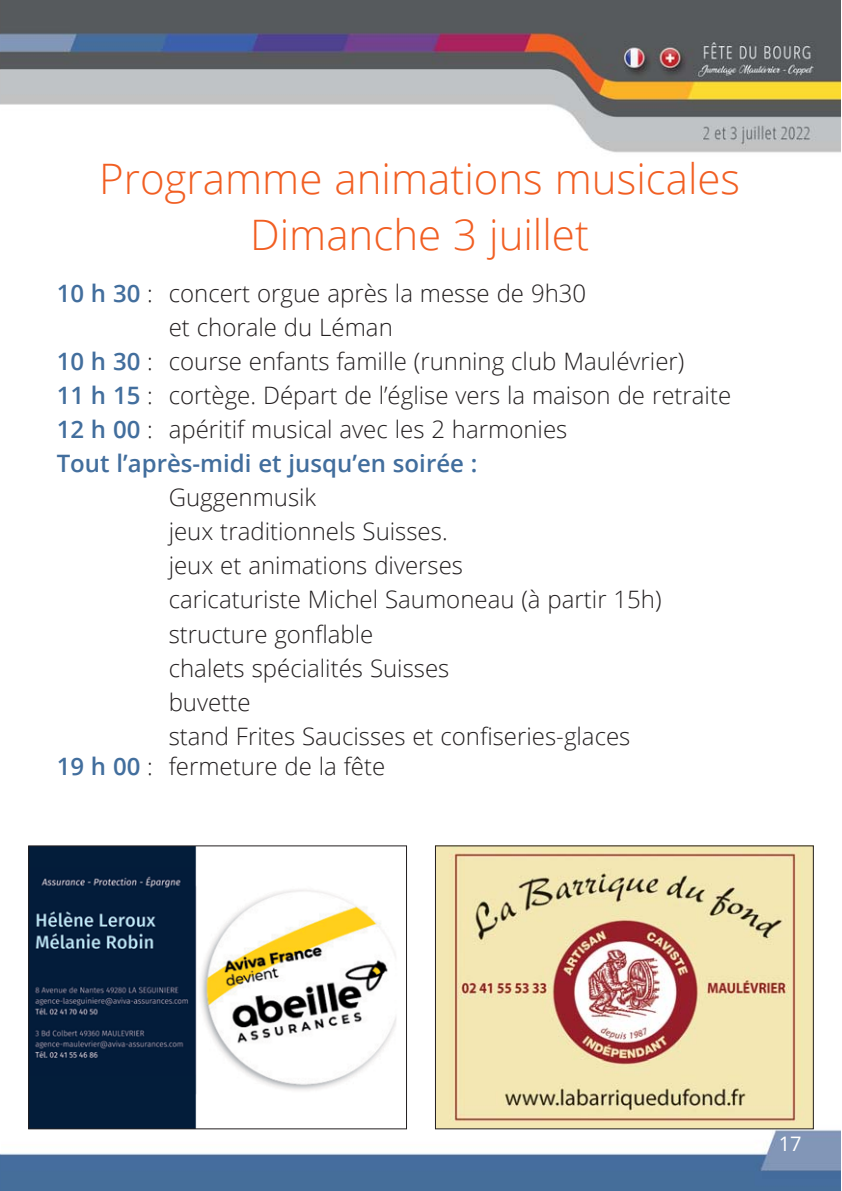
<style>
.page{position:relative;width:842px;height:1191px;background:#fff}
.page>*{position:absolute;margin:0;border:0;box-sizing:border-box;transform-origin:0 0}
.t1{font:300 42px/56px "Open Sans";color:#f15e22;text-align:center}
.t2{font:300 24px/34px "Open Sans";color:#231f20}
.t3{font:600 24px "Open Sans";color:#426e9d}
.t4{font:20px "Open Sans";color:#fff}
.s1{font-weight:600;color:#426e9d}
</style>
<div class="page">
<img style="left:0;top:1px;width:840px;height:1189px">
<img style="left:30px;top:847px;width:375px;height:280px">
<div style="left:28px;top:845px;width:379px;height:284px;border:1px solid #231f20"></div>
<img style="left:437px;top:847px;width:375px;height:280px">
<div style="left:435px;top:845px;width:379px;height:284px;border:1px solid #231f20"></div>
<h1 class="t1" style="left:99px;top:150px;width:643px">Programme animations musicales<br>Dimanche 3 juillet</h1>
<p class="t2" style="left:57px;top:276px;width:531px"><span class="s1">10 h 30</span> : concert orgue après la messe de 9h30</p>
<p class="t2" style="left:169px;top:310px;width:226px">et chorale du Léman</p>
<p class="t2" style="left:57px;top:344px;width:629px"><span class="s1">10 h 30</span> : course enfants famille (running club Maulévrier)</p>
<p class="t2" style="left:57px;top:378px;width:676px"><span class="s1">11 h 15</span> : cortège. Départ de l’église vers la maison de retraite</p>
<p class="t2" style="left:57px;top:412px;width:512px"><span class="s1">12 h 00</span> : apéritif musical avec les 2 harmonies</p>
<p class="t3" style="left:57px;top:447px;width:422px">Tout l’après-midi et jusqu’en soirée :</p>
<p class="t2" style="left:169px;top:480px;width:494px">Guggenmusik<br>jeux traditionnels Suisses.<br>jeux et animations diverses<br>caricaturiste Michel Saumoneau (à partir 15h) structure gonflable<br>chalets spécialités Suisses<br>buvette<br>stand Frites Saucisses et confiseries-glaces</p>
<p class="t2" style="left:57px;top:748px;width:330px"><span class="s1">19 h 00</span> : fermeture de la fête</p>
<p class="t4" style="left:779px;top:1129px;width:24px">17</p>
</div>
